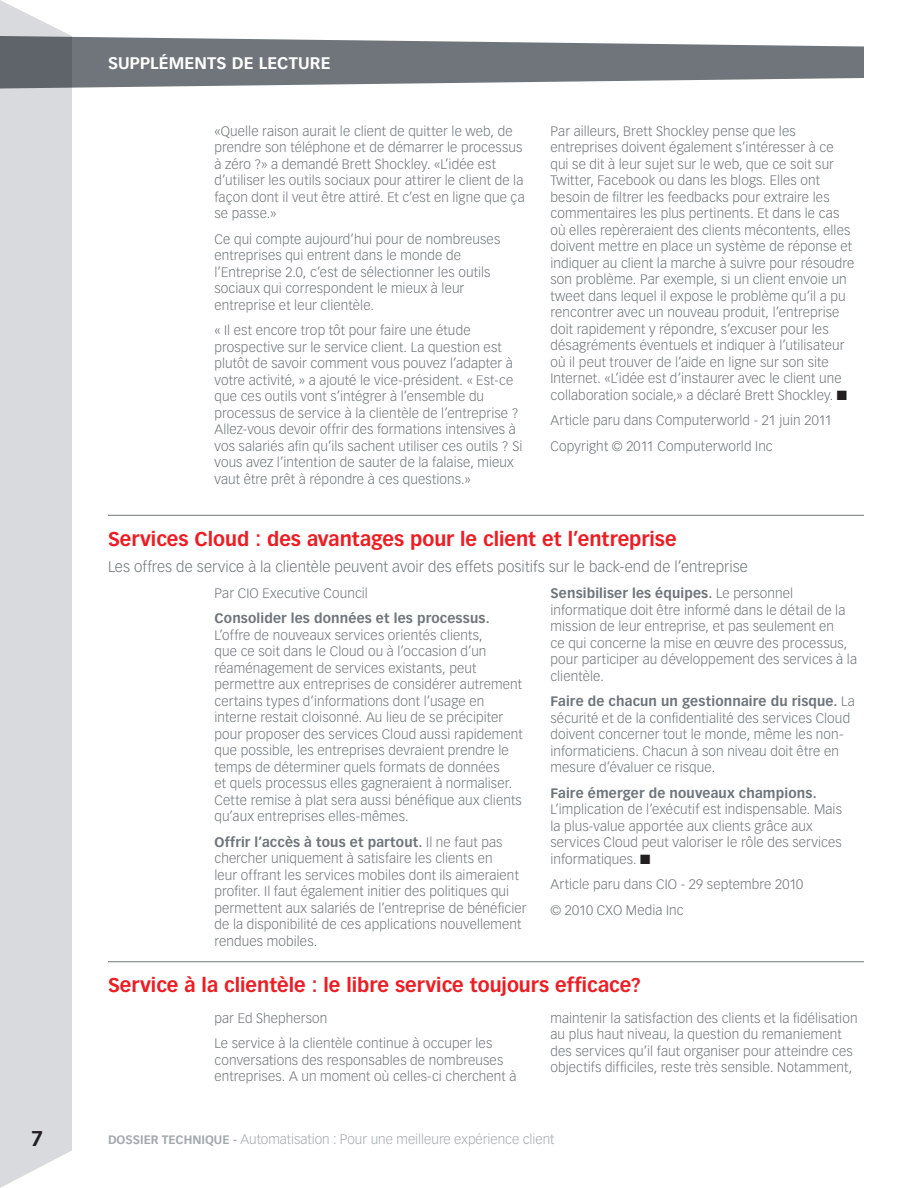
<style>
.page{position:relative;width:918px;height:1188px;background:#fff}
.page>*{position:absolute;margin:0;border:0;box-sizing:border-box;transform-origin:0 0}
.t1{font:700 21px "Vectora LH";color:#231f20}
.t2{font:700 19.5px "Vectora LH";color:#ee1d23}
.t3{font:700 16.5px "Vectora LH";letter-spacing:.01em;color:#fff}
.t4{font:300 15px "Vectora LH";letter-spacing:.005em;color:#6f757a}
.t5{font:300 13.5px/16.5px "Vectora LH";letter-spacing:.01em;color:#6f757a}
.t6{font:700 13.5px "Vectora LH";letter-spacing:.01em;color:#6f757a}
.t7{font:300 13.5px "Vectora LH";color:#a4a9ae}
.s1{color:#231f20}
.s2{font-weight:700}
.s3{font-weight:700;font-size:12px}
</style>
<div class="page">
<div style="left:0;top:0;width:72px;height:1188px;background:#d8dadd"></div>
<svg style="left:0;top:36px;width:864px;height:52px;fill:#6f757a"></svg>
<hr style="left:108px;top:515px;width:756px;height:1px;background:#6f757a">
<hr style="left:108px;top:961px;width:756px;height:1px;background:#6f757a">
<p class="t3" style="left:108px;top:53px;width:213px">SUPPLÉMENTS DE LECTURE</p>
<p class="t5" style="left:214px;top:123px;width:312px">«Quelle raison aurait le client de quitter le web, de prendre son téléphone et de démarrer le processus à zéro ?» a demandé Brett Shockley. «L’idée est d’utiliser les outils sociaux pour attirer le client de la façon dont il veut être attiré. Et c’est en ligne que ça se passe.»</p>
<p class="t5" style="left:214px;top:231px;width:287px">Ce qui compte aujourd’hui pour de nombreuses entreprises qui entrent dans le monde de l’Entreprise 2.0, c’est de sélectionner les outils sociaux qui correspondent le mieux à leur entreprise et leur clientèle.</p>
<p class="t5" style="left:214px;top:323px;width:309px">« Il est encore trop tôt pour faire une étude prospective sur le service client. La question est plutôt de savoir comment vous pouvez l’adapter à votre activité, » a ajouté le vice-président. « Est-ce que ces outils vont s’intégrer à l’ensemble du processus de service à la clientèle de l’entreprise ?<br>Allez-vous devoir offrir des formations intensives à vos salariés afin qu’ils sachent utiliser ces outils ? Si vous avez l’intention de sauter de la falaise, mieux vaut être prêt à répondre à ces questions.»</p>
<p class="t5" style="left:550px;top:123px;width:305px">Par ailleurs, Brett Shockley pense que les entreprises doivent également s’intéresser à ce qui se dit à leur sujet sur le web, que ce soit sur Twitter, Facebook ou dans les blogs. Elles ont besoin de filtrer les feedbacks pour extraire les commentaires les plus pertinents. Et dans le cas où elles repèreraient des clients mécontents, elles doivent mettre en place un système de réponse et indiquer au client la marche à suivre pour résoudre son problème. Par exemple, si un client envoie un tweet dans lequel il expose le problème qu’il a pu rencontrer avec un nouveau produit, l’entreprise doit rapidement y répondre, s’excuser pour les désagréments éventuels et indiquer à l’utilisateur où il peut trouver de l’aide en ligne sur son site<br>I nternet. «L’idée est d’instaurer avec le client une collaboration sociale,» a déclaré Brett Shockley. <span class="s1">■</span></p>
<p class="t5" style="left:550px;top:408px;width:283px;line-height:25.5px">Article paru dans Computerworld - 21 juin 2011<br>Copyright © 2011 Computerworld I nc</p>
<h2 class="t2" style="left:108px;top:527px;width:570px">Services Cloud : des avantages pour le client et l’entreprise</h2>
<p class="t4" style="left:108px;top:558px;width:641px">Les offres de service à la clientèle peuvent avoir des effets positifs sur le back-end de l’entreprise</p>
<p class="t5" style="left:214px;top:585px;width:155px">Par CIO Executive Council</p>
<p class="t6" style="left:214px;top:610px;width:277px">Consolider les données et les processus.</p>
<p class="t5" style="left:214px;top:627px;width:310px">L’offre de nouveaux services orientés clients,<br>que ce soit dans le Cloud ou à l’occasion d’un réaménagement de services existants, peut permettre aux entreprises de considérer autrement certains types d’informations dont l’usage en interne restait cloisonné. Au lieu de se précipiter pour proposer des services Cloud aussi rapidement que possible, les entreprises devraient prendre le temps de déterminer quels formats de données<br>et quels processus elles gagneraient à normaliser.<br>Cette remise à plat sera aussi bénéfique aux clients qu’aux entreprises elles-mêmes.</p>
<p class="t5" style="left:214px;top:834px;width:313px"><span class="s2">Offrir l’accès à tous et partout.</span> Il ne faut pas chercher uniquement à satisfaire les clients en<br>leur offrant les services mobiles dont ils aimeraient profiter. I l faut également initier des politiques qui permettent aux salariés de l’entreprise de bénéficier de la disponibilité de ces applications nouvellement rendues mobiles.</p>
<p class="t5" style="left:551px;top:585px;width:308px"><span class="s2">Sensibiliser les équipes.</span> Le personnel informatique doit être informé dans le détail de la mission de leur entreprise, et pas seulement en<br>ce qui concerne la mise en œuvre des processus, pour participer au développement des services à la clientèle.</p>
<p class="t5" style="left:551px;top:693px;width:306px"><span class="s2">Faire de chacun un gestionnaire du risque.</span> La sécurité et de la confidentialité des services Cloud doivent concerner tout le monde, même les non&shy;informaticiens. Chacun à son niveau doit être en mesure d’évaluer ce risque.</p>
<p class="t6" style="left:551px;top:785px;width:268px">Faire émerger de nouveaux champions.</p>
<p class="t5" style="left:551px;top:801px;width:293px">L’implication de l’exécutif est indispensable. Mais la plus-value apportée aux clients grâce aux services Cloud peut valoriser le rôle des services informatiques. <span class="s1">■</span></p>
<p class="t5" style="left:551px;top:872px;width:254px;line-height:25.5px">Article paru dans CIO - 29 septembre 2010 © 2010 CXO Media I nc</p>
<h2 class="t2" style="left:108px;top:973px;width:534px">Service à la clientèle : le libre service toujours efficace?</h2>
<p class="t5" style="left:214px;top:1006px;width:279px;line-height:25.5px">par Ed Shepherson<br>Le service à la clientèle continue à occuper les</p>
<p class="t5" style="left:214px;top:1052px;width:303px">conversations des responsables de nombreuses entreprises. A un moment où celles-ci cherchent à</p>
<p class="t5" style="left:551px;top:1010px;width:309px">maintenir la satisfaction des clients et la fidélisation au plus haut niveau, la question du remaniement des services qu’il faut organiser pour atteindre ces objectifs difficiles, reste très sensible. Notamment,</p>
<h1 class="t1" style="left:31px;top:1126px;width:14px">7</h1>
<p class="t7" style="left:108px;top:1132px;width:448px"><span class="s3">dossier TECHNIQUE -</span> Automatisation : Pour une meilleure expérience client</p>
</div>
